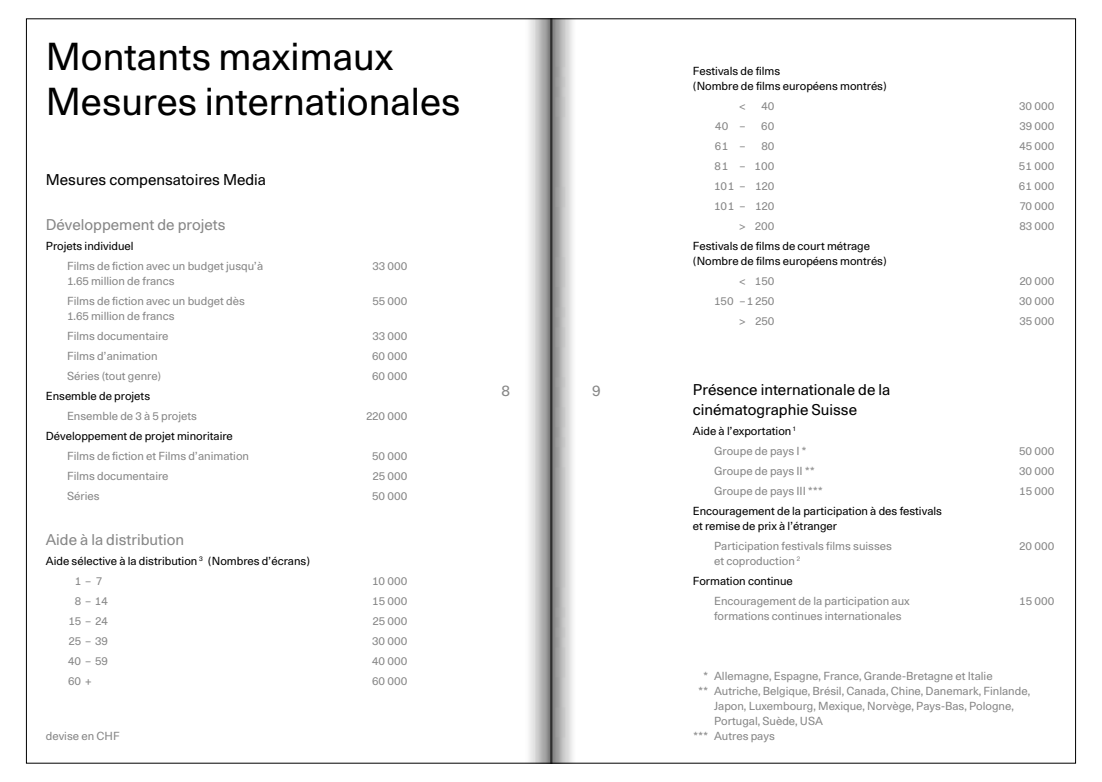
<style>
.page{position:relative;width:1102px;height:782px;background:#fff}
.page>*{position:absolute;margin:0;border:0;box-sizing:border-box;transform-origin:0 0}
.t1{font:37.5px/45px "Unica 77 LL";color:#000}
.t2{font:15px/20px "Unica 77 LL";color:#000}
.t3{font:15px "Unica 77 LL";color:#878787}
.t4{font:11.25px/15px "Unica 77 LL";color:#878787}
.t5{font:11.25px/15px "Unica 77 LL";color:#000}
.s1{color:#878787}
</style>
<div class="page">
<img style="left:529px;top:21px;width:44px;height:740px">
<h1 class="t1" style="left:46px;top:32px;width:416px">Montants maximaux<br>Mesures internationales</h1>
<h2 class="t2" style="left:46px;top:168px;width:222px">Mesures compensatoires Media</h2>
<h2 class="t3" style="left:46px;top:213px;width:181px">Développement de projets</h2>
<p class="t5" style="left:46px;top:237px;width:89px">Projets individuel</p>
<p class="t4" style="left:67px;top:257px;width:198px">Films de fiction avec un budget jusqu’à<br>1.65 million de francs</p>
<p class="t4" style="left:372px;top:257px;width:36px">33 000</p>
<p class="t4" style="left:67px;top:292px;width:179px">Films de fiction avec un budget dès<br>1.65 million de francs</p>
<p class="t4" style="left:372px;top:292px;width:36px">55 000</p>
<p class="t4" style="left:67px;top:327px;width:103px">Films documentaire</p>
<p class="t4" style="left:372px;top:327px;width:36px">33 000</p>
<p class="t4" style="left:67px;top:347px;width:92px">Films d’animation</p>
<p class="t4" style="left:372px;top:347px;width:37px">60 000</p>
<p class="t4" style="left:67px;top:367px;width:95px">Séries (tout genre)</p>
<p class="t4" style="left:372px;top:367px;width:37px">60 000</p>
<p class="t5" style="left:46px;top:387px;width:106px">Ensemble de projets</p>
<p class="t4" style="left:67px;top:407px;width:131px">Ensemble de 3 à 5 projets</p>
<p class="t4" style="left:366px;top:407px;width:42px">220 000</p>
<p class="t5" style="left:46px;top:427px;width:188px">Développement de projet minoritaire</p>
<p class="t4" style="left:67px;top:447px;width:183px">Films de fiction et Films d’animation</p>
<p class="t4" style="left:372px;top:447px;width:37px">50 000</p>
<p class="t4" style="left:67px;top:467px;width:103px">Films documentaire</p>
<p class="t4" style="left:373px;top:467px;width:36px">25 000</p>
<p class="t4" style="left:67px;top:487px;width:34px">Séries</p>
<p class="t4" style="left:372px;top:487px;width:37px">50 000</p>
<h2 class="t3" style="left:46px;top:528px;width:140px">Aide à la distribution</h2>
<p class="t5" style="left:75px;top:550px;width:237px;line-height:20px;text-indent:-29px">Aide sélective à la distribution <sup>3</sup> (Nombres d’écrans)<br><span class="s1">1–7</span></p>
<p class="t4" style="left:372px;top:572px;width:37px">10 000</p>
<p class="t4" style="left:75px;top:592px;width:35px">8–14</p>
<p class="t4" style="left:372px;top:592px;width:37px">15 000</p>
<p class="t4" style="left:68px;top:612px;width:41px">15 – 24</p>
<p class="t4" style="left:373px;top:612px;width:36px">25 000</p>
<p class="t4" style="left:69px;top:632px;width:40px">25 – 39</p>
<p class="t4" style="left:372px;top:632px;width:37px">30 000</p>
<p class="t4" style="left:68px;top:652px;width:41px">40 – 59</p>
<p class="t4" style="left:372px;top:652px;width:37px">40 000</p>
<p class="t4" style="left:68px;top:672px;width:25px">60 +</p>
<p class="t4" style="left:372px;top:672px;width:37px">60 000</p>
<p class="t4" style="left:46px;top:727px;width:75px">devise en CHF</p>
<h2 class="t3" style="left:501px;top:380px;width:10px">8</h2>
<h2 class="t3" style="left:592px;top:380px;width:10px">9</h2>
<p class="t5" style="left:692px;top:62px;width:195px">Festivals de films<br>(Nombre de films européens montrés)</p>
<p class="t4" style="left:739px;top:97px;width:8px">&lt;</p>
<p class="t4" style="left:761px;top:97px;width:14px">40</p>
<p class="t4" style="left:1019px;top:97px;width:37px">30 000</p>
<p class="t4" style="left:715px;top:117px;width:31px">40 –</p>
<p class="t4" style="left:761px;top:117px;width:15px">60</p>
<p class="t4" style="left:1019px;top:117px;width:36px">39 000</p>
<p class="t4" style="left:714px;top:137px;width:32px">61 –</p>
<p class="t4" style="left:761px;top:137px;width:15px">80</p>
<p class="t4" style="left:1019px;top:137px;width:36px">45 000</p>
<p class="t4" style="left:714px;top:157px;width:61px">81 – 100</p>
<p class="t4" style="left:1018px;top:157px;width:37px">51 000</p>
<p class="t4" style="left:714px;top:177px;width:62px">101 – 120</p>
<p class="t4" style="left:1018px;top:177px;width:37px">61 000</p>
<p class="t4" style="left:714px;top:197px;width:62px">101 – 120</p>
<p class="t4" style="left:1019px;top:197px;width:36px">70 000</p>
<p class="t4" style="left:739px;top:217px;width:37px">&gt; 200</p>
<p class="t4" style="left:1019px;top:217px;width:37px">83 000</p>
<p class="t5" style="left:692px;top:237px;width:195px">Festivals de films de court métrage (Nombre de films européens montrés)</p>
<p class="t4" style="left:739px;top:272px;width:37px">&lt; 150</p>
<p class="t4" style="left:1019px;top:272px;width:36px">20 000</p>
<p class="t4" style="left:714px;top:292px;width:62px">150 – 1 250</p>
<p class="t4" style="left:1019px;top:292px;width:37px">30 000</p>
<p class="t4" style="left:739px;top:312px;width:37px">&gt; 250</p>
<p class="t4" style="left:1019px;top:312px;width:36px">35 000</p>
<h2 class="t2" style="left:692px;top:378px;width:199px">Présence internationale de la cinématographie Suisse</h2>
<p class="t5" style="left:714px;top:420px;width:94px;line-height:20px;text-indent:-21px">Aide à l’exportation <sup>1<br></sup><span class="s1">Groupe de pays I *</span></p>
<p class="t4" style="left:1019px;top:442px;width:37px">50 000</p>
<p class="t4" style="left:714px;top:462px;width:102px">Groupe de pays II **</p>
<p class="t4" style="left:1019px;top:462px;width:37px">30 000</p>
<p class="t4" style="left:714px;top:482px;width:110px">Groupe de pays III ***</p>
<p class="t4" style="left:1019px;top:482px;width:37px">15 000</p>
<p class="t5" style="left:692px;top:502px;width:251px">Encouragement de la participation à des festivals et remise de prix à l’étranger</p>
<p class="t4" style="left:714px;top:537px;width:179px">Participation festivals films suisses et coproduction <sup>2</sup></p>
<p class="t4" style="left:1019px;top:537px;width:36px">20 000</p>
<p class="t5" style="left:692px;top:572px;width:101px">Formation continue</p>
<p class="t4" style="left:714px;top:592px;width:197px">Encouragement de la participation aux formations continues internationales</p>
<p class="t4" style="left:1019px;top:592px;width:37px">15 000</p>
<p class="t4" style="left:703px;top:667px;width:290px">* Allemagne, Espagne, France, Grande-Bretagne et Italie</p>
<p class="t4" style="left:698px;top:682px;width:333px">** Autriche, Belgique, Brésil, Canada, Chine, Danemark, Finlande,</p>
<p class="t4" style="left:714px;top:697px;width:301px">Japon, Luxembourg, Mexique, Norvège, Pays-Bas, Pologne,</p>
<p class="t4" style="left:714px;top:712px;width:110px">Portugal, Suède, USA</p>
<p class="t4" style="left:693px;top:727px;width:83px">*** Autres pays</p>
</div>
